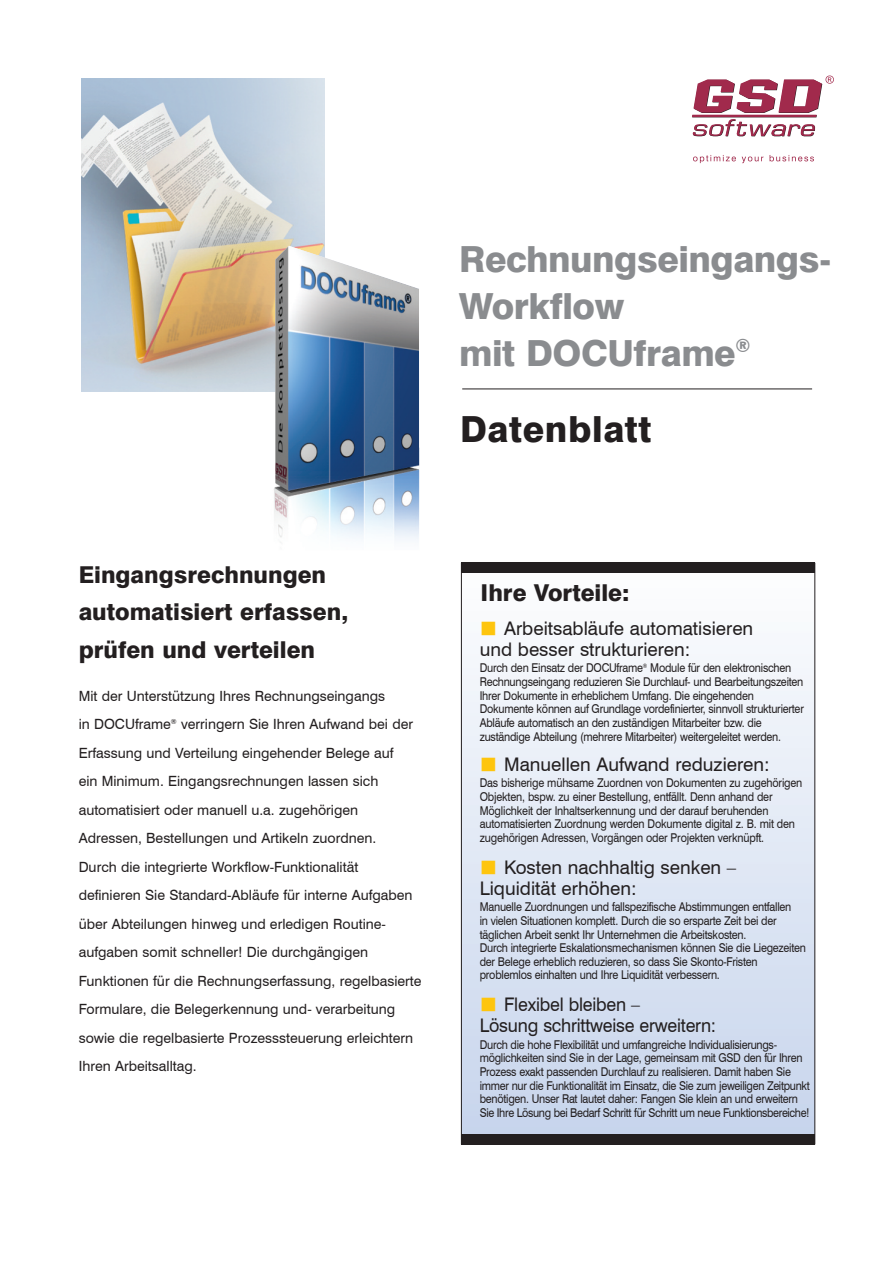
<style>
.page{position:relative;width:893px;height:1263px;background:#fff}
.page>*{position:absolute;margin:0;border:0;box-sizing:border-box;transform-origin:0 0}
.t1{font:800 36px/47.1px "Swiss 721 BT";letter-spacing:-.015em;color:#8a8c8f}
.t2{font:800 36px "Swiss 721 BT";letter-spacing:.02em;color:#231f20}
.t3{font:800 23.25px/37.5px "Swiss 721 BT";color:#231f20}
.t4{font:18.75px/21px "Swiss 721 BT";color:#231f20}
.t5{font:18.75px/21px "Swiss 721 BT";color:#231f20;scale:.95 1}
.t6{font:14.1px/28.5px "Swiss 721 BT";color:#231f20}
.t7{font:12.15px/13.6px "Swiss 721 BT";letter-spacing:-.02em;color:#231f20;scale:.89 1}
.s1{color:#fec50d}
</style>
<div class="page">
<img style="left:81px;top:79px;width:244px;height:312px">
<div style="left:461px;top:563px;width:354px;height:581px;background:linear-gradient(to bottom,#fdfefe,#c6d4ec)"></div>
<hr style="left:462px;top:388px;width:350px;height:1px;background:#231f20">
<div style="left:461px;top:563px;width:354px;height:10px;background:#231f20"></div>
<div style="left:461px;top:1134px;width:354px;height:10px;background:#231f20"></div>
<svg style="left:693px;top:155px;width:43px;height:8px"></svg>
<svg style="left:742px;top:157px;width:21px;height:6px"></svg>
<svg style="left:770px;top:155px;width:44px;height:6px"></svg>
<hr style="left:692px;top:115px;width:125px;height:2px;background:#231f20">
<svg style="left:693px;top:119px;width:123px;height:18px"></svg>
<hr style="left:692px;top:115px;width:124px;height:2px;background:#a12a4c">
<svg style="left:693px;top:76px;width:141px;height:37px"></svg>
<svg style="left:220px;top:246px;width:265px;height:146px"></svg>
<img style="left:223px;top:246px;width:243px;height:297px">
<h1 class="t1" style="left:459px;top:235px;width:374px">Rechnungseingangs-<br>Workflow<br>mit DOCUframe<sup>®</sup></h1>
<h1 class="t2" style="left:460px;top:408px;width:193px">Datenblatt</h1>
<h2 class="t3" style="left:79px;top:555px;width:271px">Eingangsrechnungen automatisiert erfassen, prüfen und verteilen</h2>
<p class="t6" style="left:79px;top:681px;width:344px">Mit der Unterstützung Ihres Rechnungseingangs<br>in DOCUframe<sup>®</sup> verringern Sie Ihren Aufwand bei der Erfassung und Verteilung eingehender Belege auf<br>ein Minimum. Eingangsrechnungen lassen sich automatisiert oder manuell u.a. zugehörigen Adressen, Bestellungen und Artikeln zuordnen.<br>Durch die integrierte Workflow-Funktionalität definieren Sie Standard-Abläufe für interne Aufgaben über Abteilungen hinweg und erledigen Routine&shy;aufgaben somit schneller! Die durchgängigen Funktionen für die Rechnungserfassung, regelbasierte Formulare, die Belegerkennung und- verarbeitung sowie die regelbasierte Prozesssteuerung erleichtern Ihren Arbeitsalltag.</p>
<h2 class="t3" style="left:481px;top:574px;width:150px">Ihre Vorteile:</h2>
<h3 class="t4" style="left:480px;top:617px;width:275px"><span class="s1">■</span> Arbeitsabläufe automatisieren und besser strukturieren:</h3>
<p class="t7" style="left:480px;top:661px;width:366px">Durch den Einsatz der DOCUframe<sup>®</sup> Module für den elektronischen Rechnungseingang reduzieren Sie Durchlauf- und Bearbeitungszeiten Ihrer Dokumente in erheblichem Umfang. Die eingehenden Dokumente können auf Grundlage vordefinierter, sinnvoll strukturierter Abläufe automatisch an den zuständigen Mitarbeiter bzw. die zuständige Abteilung (mehrere Mitarbeiter) weitergeleitet werden.</p>
<h3 class="t4" style="left:480px;top:753px;width:292px"><span class="s1">■</span> Manuellen Aufwand reduzieren:</h3>
<p class="t7" style="left:480px;top:776px;width:364px">Das bisherige mühsame Zuordnen von Dokumenten zu zugehörigen Objekten, bspw. zu einer Bestellung, entfällt. Denn anhand der Möglichkeit der Inhaltserkennung und der darauf beruhenden automatisierten Zuordnung werden Dokumente digital z. B. mit den zugehörigen Adressen, Vorgängen oder Projekten verknüpft.</p>
<h3 class="t4" style="left:480px;top:856px;width:258px"><span class="s1">■</span> Kosten nachhaltig senken –<br>Liquidität erhöhen:</h3>
<p class="t7" style="left:480px;top:900px;width:368px">Manuelle Zuordnungen und fallspezifische Abstimmungen entfallen<br>in vielen Situationen komplett. Durch die so ersparte Zeit bei der täglichen Arbeit senkt Ihr Unternehmen die Arbeitskosten.<br>Durch integrierte Eskalationsmechanismen können Sie die Liegezeiten der Belege erheblich reduzieren, so dass Sie Skonto-Fristen problemlos einhalten und Ihre Liquidität verbessern.</p>
<h3 class="t5" style="left:480px;top:994px;width:250px"><span class="s1">■</span> Flexibel bleiben –<br>Lösung schrittweise erweitern:</h3>
<p class="t7" style="left:480px;top:1037px;width:372px">Durch die hohe Flexibilität und umfangreiche Individualisierungs&shy;möglichkeiten sind Sie in der Lage, gemeinsam mit GSD den für Ihren Prozess exakt passenden Durchlauf zu realisieren. Damit haben Sie immer nur die Funktionalität im Einsatz, die Sie zum jeweiligen Zeitpunkt benötigen. Unser Rat lautet daher: Fangen Sie klein an und erweitern Sie Ihre Lösung bei Bedarf Schritt für Schritt um neue Funktionsbereiche!</p>
</div>
